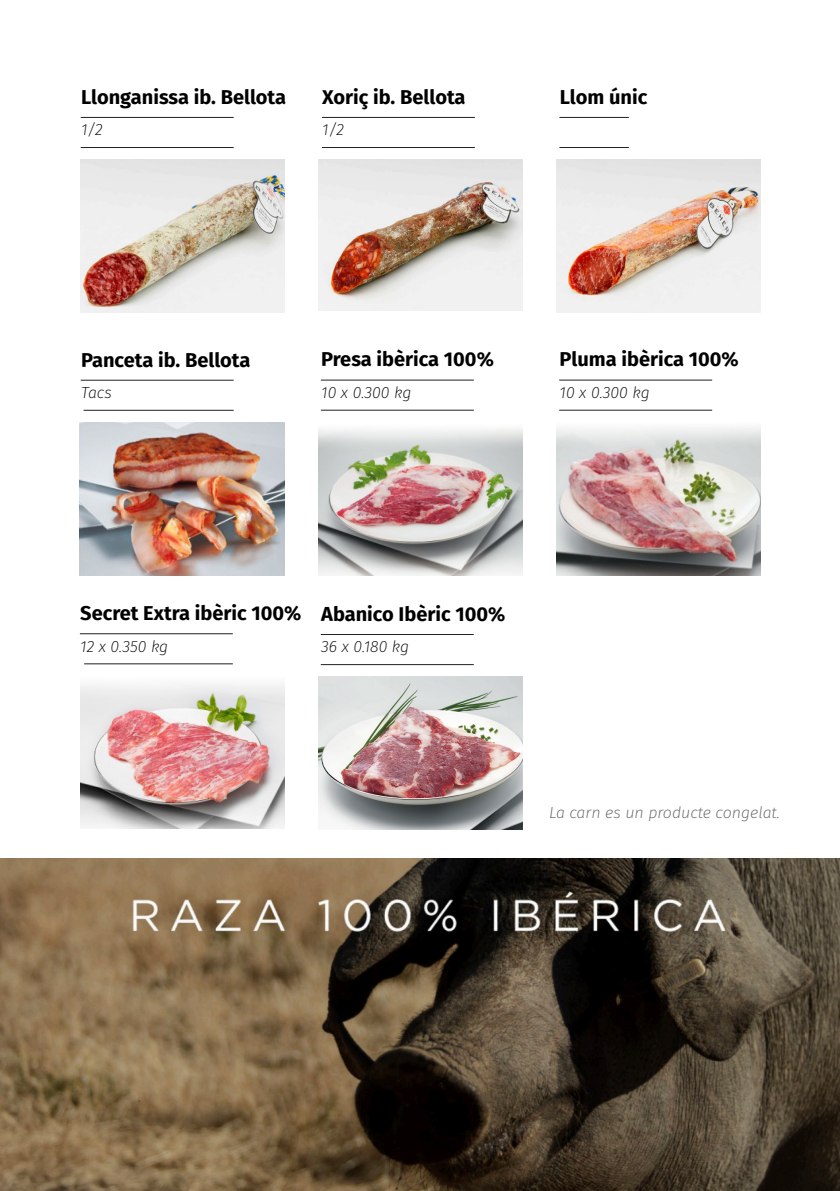
<style>
.page{position:relative;width:840px;height:1191px;background:#fff}
.page>*{position:absolute;margin:0;border:0;box-sizing:border-box;transform-origin:0 0}
.t1{font:700 20px "Fira Sans";color:#000}
.t2{font:italic 200 16px "Fira Sans";color:#000}
.t3{font:italic 200 16px "Fira Sans";color:#5a5d5d}
</style>
<div class="page">
<img style="left:80px;top:422px;width:204px;height:153px">
<img style="left:318px;top:428px;width:204px;height:147px">
<img style="left:81px;top:684px;width:204px;height:145px">
<img style="left:556px;top:427px;width:203px;height:148px">
<img style="left:318px;top:676px;width:204px;height:153px">
<hr style="left:321px;top:380px;width:152px;height:1px;background:#231f20">
<hr style="left:321px;top:410px;width:152px;height:1px;background:#231f20">
<hr style="left:559px;top:380px;width:152px;height:1px;background:#231f20">
<hr style="left:559px;top:410px;width:152px;height:1px;background:#231f20">
<hr style="left:80px;top:633px;width:153px;height:1px;background:#231f20">
<hr style="left:84px;top:663px;width:149px;height:1px;background:#231f20">
<hr style="left:320px;top:634px;width:153px;height:1px;background:#231f20">
<hr style="left:320px;top:664px;width:153px;height:1px;background:#231f20">
<img style="left:81px;top:160px;width:204px;height:152px">
<img style="left:556px;top:160px;width:203px;height:152px">
<img style="left:318px;top:160px;width:204px;height:151px">
<hr style="left:81px;top:117px;width:152px;height:1px;background:#231f20">
<hr style="left:81px;top:147px;width:152px;height:1px;background:#231f20">
<hr style="left:322px;top:117px;width:152px;height:1px;background:#231f20">
<hr style="left:322px;top:147px;width:152px;height:1px;background:#231f20">
<hr style="left:559px;top:117px;width:69px;height:1px;background:#231f20">
<hr style="left:559px;top:147px;width:69px;height:1px;background:#231f20">
<hr style="left:81px;top:380px;width:152px;height:1px;background:#231f20">
<hr style="left:83px;top:410px;width:150px;height:1px;background:#231f20">
<img style="left:0;top:858px;width:839px;height:333px">
<p class="t1" style="left:81px;top:80px;width:206px">Llonganissa ib. Bellota</p>
<p class="t2" style="left:81px;top:118px;width:23px">1/2</p>
<p class="t1" style="left:322px;top:80px;width:145px">Xoriç ib. Bellota</p>
<p class="t2" style="left:322px;top:118px;width:23px">1/2</p>
<p class="t1" style="left:559px;top:80px;width:89px">Llom únic</p>
<p class="t1" style="left:81px;top:343px;width:171px">Panceta ib. Bellota</p>
<p class="t2" style="left:81px;top:381px;width:32px">Tacs</p>
<p class="t1" style="left:321px;top:342px;width:174px">Presa ibèrica 100%</p>
<p class="t2" style="left:321px;top:381px;width:92px">10 x 0.300 kg</p>
<p class="t1" style="left:559px;top:342px;width:180px">Pluma ibèrica 100%</p>
<p class="t2" style="left:559px;top:381px;width:92px">10 x 0.300 kg</p>
<p class="t1" style="left:80px;top:596px;width:222px">Secret Extra ibèric 100%</p>
<p class="t2" style="left:80px;top:635px;width:89px">12 x 0.350 kg</p>
<p class="t1" style="left:321px;top:597px;width:185px">Abanico Ibèric 100%</p>
<p class="t2" style="left:321px;top:635px;width:89px">36 x 0.180 kg</p>
<p class="t3" style="left:548px;top:801px;width:232px">La carn es un producte congelat.</p>
</div>
